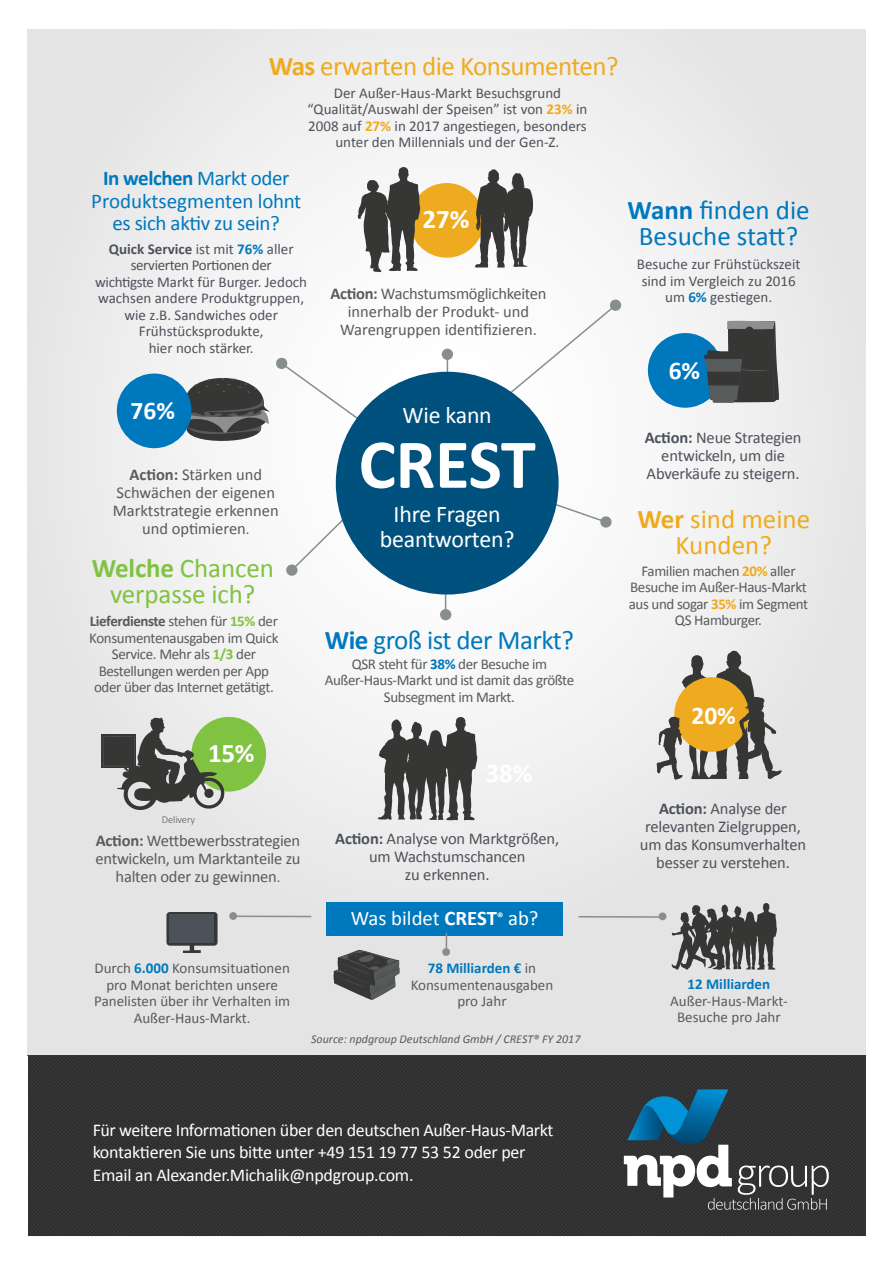
<style>
.page{position:relative;width:893px;height:1263px;background:#fff}
.page>*{position:absolute;margin:0;border:0;box-sizing:border-box;transform-origin:0 0}
.t1{font:700 70.65px "Calibri";letter-spacing:-.01em;color:#fff}
.t2{font:27px/26px "Calibri";letter-spacing:-.01em;color:#0078bd;text-align:center}
.t3{font:27px "Calibri";letter-spacing:-.02em;color:#efab1f}
.t4{font:27px/26px "Calibri";letter-spacing:-.005em;color:#80c241;text-align:center}
.t5{font:27px/26px "Calibri";color:#efab1f;text-align:center}
.t6{font:700 27px "Calibri";color:#fff}
.t7{font:700 25.5px "Calibri";color:#fff}
.t8{font:23.85px/26px "Calibri";letter-spacing:-.01em;color:#fff;text-align:center}
.t9{font:21px/22.5px "Calibri";letter-spacing:-.015em;color:#0078bd;text-align:center}
.t10{font:20.85px "Calibri";color:#fff}
.t11{font:18px/22.5px "Calibri";letter-spacing:-.02em;color:#fff}
.t12{font:16.5px/18px "Calibri";letter-spacing:-.01em;color:#575b5c;text-align:center}
.t13{font:16.5px/18px "Calibri";letter-spacing:-.01em;color:#4d525a;text-align:center}
.t14{font:15px/16.5px "Calibri";color:#4d525a;text-align:center}
.t15{font:15px/16.5px "Calibri";letter-spacing:-.025em;color:#575b5c;text-align:center}
.t16{font:15px/16.5px "Calibri";color:#575b5c;text-align:center}
.t17{font:700 15px "Calibri";color:#0078bd}
.t18{font:italic 12px "Calibri";color:#575b5c}
.t19{font:300 10.5px "Calibri";letter-spacing:-.01em;color:#575b5c}
.s1{font-weight:700}
.s2{font-weight:700;color:#efab1f}
.s3{font-weight:700;color:#0078bd}
.s4{font-size:14.55px}
.s5{font-weight:700;color:#80c241}
.s6{font-weight:700;color:#eeaa1f}
</style>
<div class="page">
<div style="left:28px;top:30px;width:837px;height:1025px;background:linear-gradient(to right,#ebebeb,#ececec)"></div>
<svg style="left:28px;top:1055px;width:838px;height:182px;background:#35383a"></svg>
<div style="left:326px;top:902px;width:237px;height:33px;background:#0078bd"></div>
<svg style="left:378px;top:717px;width:99px;height:103px"></svg>
<svg style="left:183px;top:946px;width:18px;height:7px"></svg>
<div style="left:166px;top:912px;width:52px;height:34px;background:#363635;border-radius:3px"></div>
<div style="left:169px;top:915px;width:45px;height:28px;background:#4d525a"></div>
<svg style="left:672px;top:903px;width:105px;height:67px;background:#767676"></svg>
<div style="left:442px;top:948px;width:8px;height:8px;background:#888d8f;border-radius:50%"></div>
<svg style="left:446px;top:933px;width:1px;height:15px"></svg>
<div style="left:191px;top:717px;width:75px;height:74px;background:#80c241;border-radius:50%"></div>
<div style="left:117px;top:374px;width:74px;height:74px;background:#0078be;border-radius:50%"></div>
<div style="left:648px;top:333px;width:74px;height:75px;background:#0078be;border-radius:50%"></div>
<div style="left:101px;top:735px;width:35px;height:33px;background:#3d3e3d"></div>
<svg style="left:103px;top:717px;width:121px;height:93px"></svg>
<div style="left:712px;top:398px;width:22px;height:5px;background:#6e7172;border-radius:2px"></div>
<svg style="left:706px;top:321px;width:73px;height:81px;background:#575b5c"></svg>
<div style="left:440px;top:609px;width:11px;height:11px;background:#888d8f;border-radius:50%"></div>
<svg style="left:179px;top:299px;width:443px;height:317px"></svg>
<div style="left:336px;top:372px;width:223px;height:222px;background:#00517e;border-radius:50%"></div>
<hr style="left:578px;top:916px;width:83px;height:2px;background:#888d8f">
<div style="left:659px;top:912px;width:7px;height:8px;background:#888d8f;border-radius:50%"></div>
<hr style="left:233px;top:915px;width:78px;height:2px;background:#888d8f">
<div style="left:229px;top:912px;width:8px;height:8px;background:#888d8f;border-radius:50%"></div>
<svg style="left:333px;top:949px;width:67px;height:51px;background:#747575"></svg>
<svg style="left:657px;top:651px;width:125px;height:129px;background:#bcaa85"></svg>
<div style="left:409px;top:183px;width:75px;height:75px;background:#efab1f;border-radius:50%"></div>
<svg style="left:358px;top:167px;width:62px;height:105px"></svg>
<svg style="left:474px;top:169px;width:59px;height:99px"></svg>
<h2 class="t3" style="left:269px;top:49px;width:351px"><span class="s1">Was</span> erwarten die Konsumenten?</h2>
<p class="t14" style="left:307px;top:85px;width:281px">Der Außer-Haus-Markt Besuchsgrund “Qualität/Auswahl der Speisen” ist von <span class="s2">23%</span> in 2008 auf <span class="s2">27%</span> in 2017 angestiegen, besonders unter den Millennials und der Gen-Z.</p>
<h3 class="t9" style="left:91px;top:167px;width:212px"><span class="s1">In welchen</span> Markt oder<br>Produktsegmenten lohnt es sich aktiv zu sein?</h3>
<p class="t14" style="left:95px;top:241px;width:213px"><span class="s1">Quick Service</span> ist mit <span class="s3">76%</span> aller servierten Portionen der<br>wichtigste Markt für Burger. Jedoch wachsen andere Produktgruppen, wie z.B. Sandwiches oder<br>Frühstücksprodukte,<br>hier noch stärker.</p>
<h3 class="t7" style="left:131px;top:394px;width:46px">76%</h3>
<p class="t12" style="left:113px;top:465px;width:168px"><span class="s1">Action:</span> Stärken und<br>Schwächen der eigenen<br>Marktstrategie erkennen und optimieren<span class="s4">.</span></p>
<h2 class="t4" style="left:92px;top:555px;width:184px"><span class="s1">Welche</span> Chancen verpasse ich?</h2>
<p class="t15" style="left:89px;top:613px;width:191px"><span class="s1">Lieferdienste</span> stehen für <span class="s5">15%</span> der<br>Konsumentenausgaben im Quick<br>Service. Mehr als <span class="s5">1/3</span> der<br>Bestellungen werden per App oder über das Internet getätigt.</p>
<h2 class="t6" style="left:208px;top:736px;width:48px">15%</h2>
<p class="t19" style="left:162px;top:813px;width:35px">Delivery</p>
<p class="t12" style="left:95px;top:832px;width:207px"><span class="s1">Action:</span> Wettbewerbsstrategien entwickeln, um Marktanteile zu halten oder zu gewinnen<span class="s4">.</span></p>
<p class="t16" style="left:94px;top:960px;width:197px">Durch <span class="s3">6.000</span> Konsumsituationen pro Monat berichten unsere<br>Panelisten über ihr Verhalten im<br>Außer-Haus-Markt.</p>
<h2 class="t6" style="left:422px;top:202px;width:49px">27%</h2>
<h2 class="t2" style="left:628px;top:197px;width:184px"><span class="s1">Wann</span> finden die<br>Besuche statt?</h2>
<p class="t14" style="left:637px;top:256px;width:165px">Besuche zur Frühstückszeit sind im Vergleich zu 2016</p>
<p class="t12" style="left:330px;top:284px;width:218px"><span class="s1">Action:</span> Wachstumsmöglichkeiten</p>
<p class="t14" style="left:665px;top:289px;width:109px">um <span class="s3">6%</span> gestiegen.</p>
<p class="t12" style="left:340px;top:302px;width:198px">innerhalb der Produkt- und<br>Warengruppen identifizieren.</p>
<h3 class="t8" style="left:402px;top:402px;width:91px">Wie kann</h3>
<h1 class="t1" style="left:359px;top:419px;width:179px">CREST</h1>
<h3 class="t8" style="left:380px;top:501px;width:136px">Ihre Fragen beantworten?</h3>
<h2 class="t2" style="left:325px;top:627px;width:251px"><span class="s1">Wie</span> groß ist der Markt?</h2>
<p class="t15" style="left:325px;top:655px;width:251px">QSR steht für <span class="s3">38%</span> der Besuche im<br>Außer-Haus-Markt und ist damit das größte<br>Subsegment im Markt.</p>
<p class="t13" style="left:335px;top:830px;width:225px"><span class="s1">Action:</span> Analyse von Marktgrößen, um Wachstumschancen<br>zu erkennen.</p>
<h3 class="t10" style="left:351px;top:905px;width:189px">Was bildet <span class="s1">CREST</span><sup>®</sup> ab?</h3>
<p class="t16" style="left:411px;top:960px;width:144px"><span class="s3">78 Milliarden €</span> in<br>Konsumentenausgaben pro Jahr</p>
<h3 class="t7" style="left:669px;top:354px;width:33px">6%</h3>
<p class="t13" style="left:645px;top:429px;width:158px"><span class="s1">Action:</span> Neue Strategien entwickeln, um die<br>Abverkäufe zu steigern.</p>
<h2 class="t5" style="left:637px;top:506px;width:174px"><span class="s1">Wer</span> sind meine<br>Kunden?</h2>
<p class="t15" style="left:629px;top:562px;width:181px">Familien machen <span class="s6">20%</span> aller<br>Besuche im Außer-Haus-Markt aus und sogar <span class="s2">35%</span> im Segment<br>QS Hamburger.</p>
<h3 class="t7" style="left:691px;top:699px;width:46px">20%</h3>
<p class="t13" style="left:640px;top:800px;width:168px"><span class="s1">Action:</span> Analyse der relevanten Zielgruppen, um das Konsumverhalten besser zu verstehen.</p>
<p class="t17" style="left:688px;top:974px;width:84px">12 Milliarden</p>
<p class="t16" style="left:670px;top:992px;width:119px">Außer-Haus-Markt-<br>Besuche pro Jahr</p>
<p class="t18" style="left:311px;top:1030px;width:271px">Source: npdgroup Deutschland GmbH / CREST® FY 2017</p>
<p class="t11" style="left:93px;top:1118px;width:462px">Für weitere Informationen über den deutschen Außer-Haus-Markt kontaktieren Sie uns bitte unter +49 151 19 77 53 52 oder per<br>Email an Alexander.Michalik@npdgroup.com.</p>
</div>
